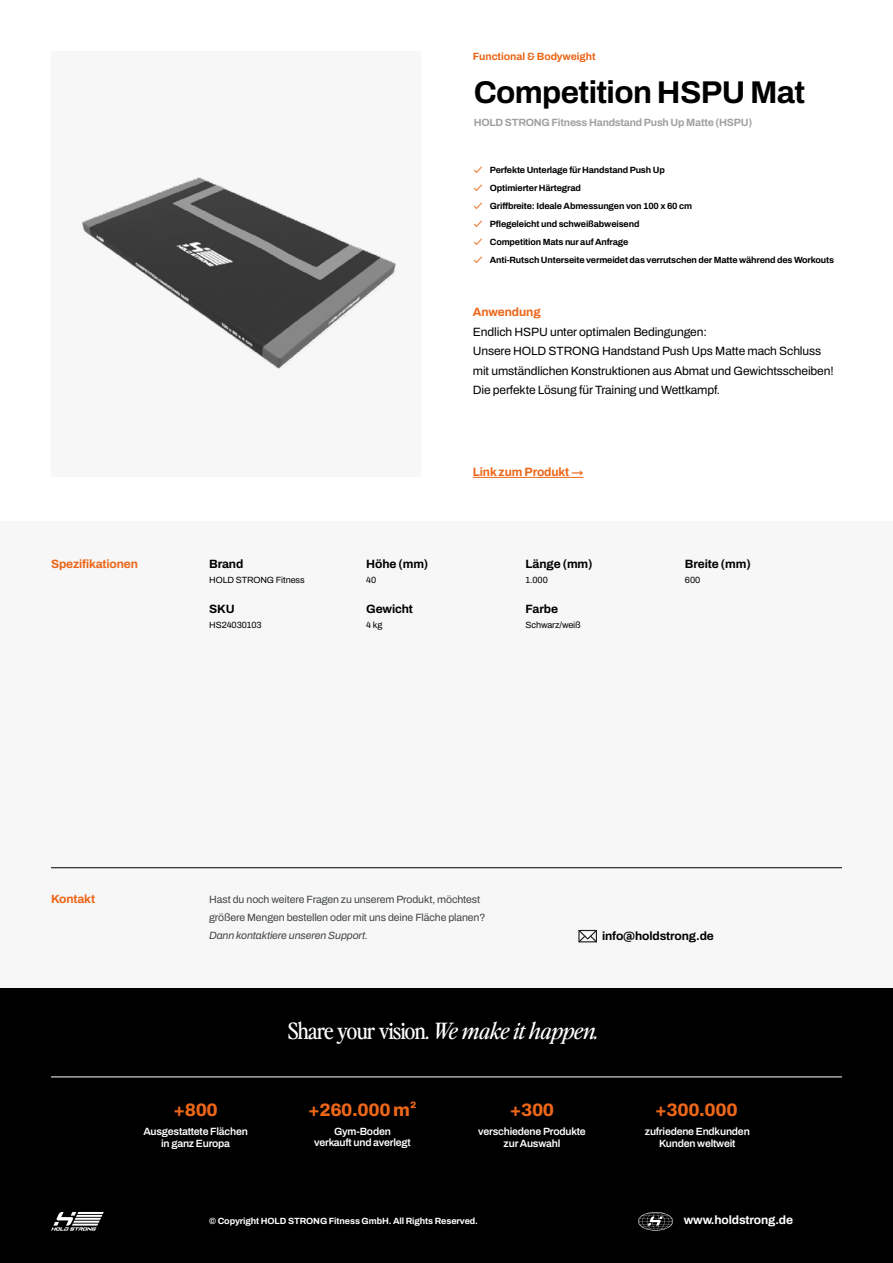
<style>
.page{position:relative;width:893px;height:1263px;background:#fff}
.page>*{position:absolute;margin:0;border:0;box-sizing:border-box;transform-origin:0 0}
.t1{font:700 31.5px "Archivo";letter-spacing:-.02em;color:#000}
.t2{font:22.5px "Perfectly Nineties";letter-spacing:-.03em;color:#fff}
.t3{font:800 18px "Archivo";letter-spacing:-.02em;color:#ec6618}
.t4{font:12px/19.5px "Archivo";letter-spacing:-.01em;color:#000}
.t5{font:700 12px "Archivo";letter-spacing:-.01em;color:#000}
.t6{font:700 12px "Archivo";letter-spacing:-.01em;color:#ec6618}
.t7{font:700 12px "Archivo";letter-spacing:-.01em;color:#fff}
.t8{font:600 10.5px/12px "Archivo";letter-spacing:-.02em;color:#fff;text-align:center}
.t9{font:10.5px/18px "Archivo";letter-spacing:-.01em;color:#414445}
.t10{font:700 10.5px "Archivo";letter-spacing:-.02em;color:#a1a1a0}
.t11{font:italic 10.5px "Archivo";letter-spacing:-.01em;color:#414445}
.t12{font:700 10.5px "Archivo";letter-spacing:-.01em;color:#ec6618}
.t13{font:700 9px "Archivo";letter-spacing:-.015em;color:#000}
.t14{font:9px "Archivo";letter-spacing:-.01em;color:#000}
.t15{font:700 9px "Archivo";letter-spacing:-.01em;color:#fff}
.s1{font-family:"Circular Std";font-weight:500;color:#ec6618}
.s2{font-style:italic}
</style>
<div class="page">
<img style="left:82px;top:177px;width:314px;height:193px">
<div style="left:0;top:522px;width:893px;height:697px;background:#f7f7f7"></div>
<div style="left:0;top:988px;width:893px;height:275px;background:#000"></div>
<svg style="left:51px;top:1212px;width:53px;height:18px"></svg>
<hr style="left:473px;top:477px;width:110px;height:1px;background:#ec6618">
<svg style="left:638px;top:1212px;width:35px;height:18px"></svg>
<svg style="left:578px;top:930px;width:19px;height:12px"></svg>
<hr style="left:51px;top:1077px;width:791px;height:1px;background:#fff">
<hr style="left:51px;top:867px;width:791px;height:1px;background:#000">
<p class="t12" style="left:473px;top:49px;width:124px">Functional &amp; Bodyweight</p>
<h1 class="t1" style="left:474px;top:69px;width:333px">Competition HSPU Mat</h1>
<p class="t10" style="left:474px;top:115px;width:280px">HOLD STRONG Fitness Handstand Push Up Matte (HSPU)</p>
<p class="t13" style="left:474px;top:163px;width:193px"><span class="s1">✓</span> Perfekte Unterlage für Handstand Push Up</p>
<p class="t13" style="left:474px;top:181px;width:109px"><span class="s1">✓</span> Optimierter Härtegrad</p>
<p class="t13" style="left:474px;top:199px;width:220px"><span class="s1">✓</span> Griffbreite: Ideale Abmessungen von 100 x 60 cm</p>
<p class="t13" style="left:474px;top:217px;width:167px"><span class="s1">✓</span> Pflegeleicht und schweißabweisend</p>
<p class="t13" style="left:474px;top:235px;width:156px"><span class="s1">✓</span> Competition Mats nur auf Anfrage</p>
<p class="t13" style="left:474px;top:253px;width:362px"><span class="s1">✓</span> Anti-Rutsch Unterseite vermeidet das verrutschen der Matte während des Workouts</p>
<h3 class="t6" style="left:473px;top:303px;width:69px">Anwendung</h3>
<h3 class="t4" style="left:473px;top:322px;width:362px">Endlich HSPU unter optimalen Bedingungen:<br>Unsere HOLD STRONG Handstand Push Ups Matte mach Schluss mit umständlichen Konstruktionen aus Abmat und Gewichtsscheiben!<br>Die perfekte Lösung für Training und Wettkampf.</h3>
<h3 class="t6" style="left:51px;top:555px;width:89px">Spezifikationen</h3>
<h3 class="t5" style="left:366px;top:555px;width:64px">Höhe (mm)</h3>
<p class="t14" style="left:366px;top:573px;width:12px">40</p>
<h3 class="t5" style="left:366px;top:600px;width:48px">Gewicht</h3>
<p class="t14" style="left:366px;top:618px;width:18px">4 kg</p>
<h3 class="t5" style="left:209px;top:555px;width:36px">Brand</h3>
<p class="t14" style="left:209px;top:573px;width:97px">HOLD STRONG Fitness</p>
<h3 class="t5" style="left:209px;top:600px;width:27px">SKU</h3>
<p class="t14" style="left:209px;top:618px;width:54px">HS24030103</p>
<h3 class="t6" style="left:473px;top:462px;width:112px">Link zum Produkt →</h3>
<h3 class="t5" style="left:526px;top:555px;width:68px">Länge (mm)</h3>
<p class="t14" style="left:526px;top:573px;width:24px">1.000</p>
<h3 class="t5" style="left:526px;top:600px;width:34px">Farbe</h3>
<p class="t14" style="left:526px;top:618px;width:57px">Schwarz/weiß</p>
<h3 class="t5" style="left:685px;top:555px;width:67px">Breite (mm)</h3>
<p class="t14" style="left:685px;top:573px;width:17px">600</p>
<h3 class="t6" style="left:51px;top:889px;width:46px">Kontakt</h3>
<p class="t9" style="left:209px;top:890px;width:278px">Hast du noch weitere Fragen zu unserem Produkt, möchtest größere Mengen bestellen oder mit uns deine Fläche planen?</p>
<p class="t11" style="left:209px;top:928px;width:160px">Dann kontaktiere unseren Support.</p>
<h3 class="t5" style="left:602px;top:927px;width:113px">info@holdstrong.de</h3>
<h2 class="t2" style="left:288px;top:1015px;width:312px">Share your vision. <span class="s2">We make it happen.</span></h2>
<h3 class="t3" style="left:173px;top:1096px;width:46px">+800</h3>
<h3 class="t3" style="left:308px;top:1096px;width:110px">+260.000 m²</h3>
<h3 class="t3" style="left:510px;top:1096px;width:46px">+300</h3>
<h3 class="t3" style="left:655px;top:1096px;width:84px">+300.000</h3>
<p class="t8" style="left:143px;top:1125px;width:106px">Ausgestattete Flächen in ganz Europa</p>
<p class="t8" style="left:314px;top:1126px;width:98px;line-height:10.9px">Gym-Boden verkauft und averlegt</p>
<p class="t8" style="left:478px;top:1125px;width:109px">verschiedene Produkte zur Auswahl</p>
<p class="t8" style="left:645px;top:1125px;width:106px">zufriedene Endkunden<br>Kunden weltweit</p>
<p class="t15" style="left:209px;top:1214px;width:270px">© Copyright HOLD STRONG Fitness GmbH. All Rights Reserved.</p>
<h3 class="t7" style="left:684px;top:1211px;width:111px">www.holdstrong.de</h3>
</div>
